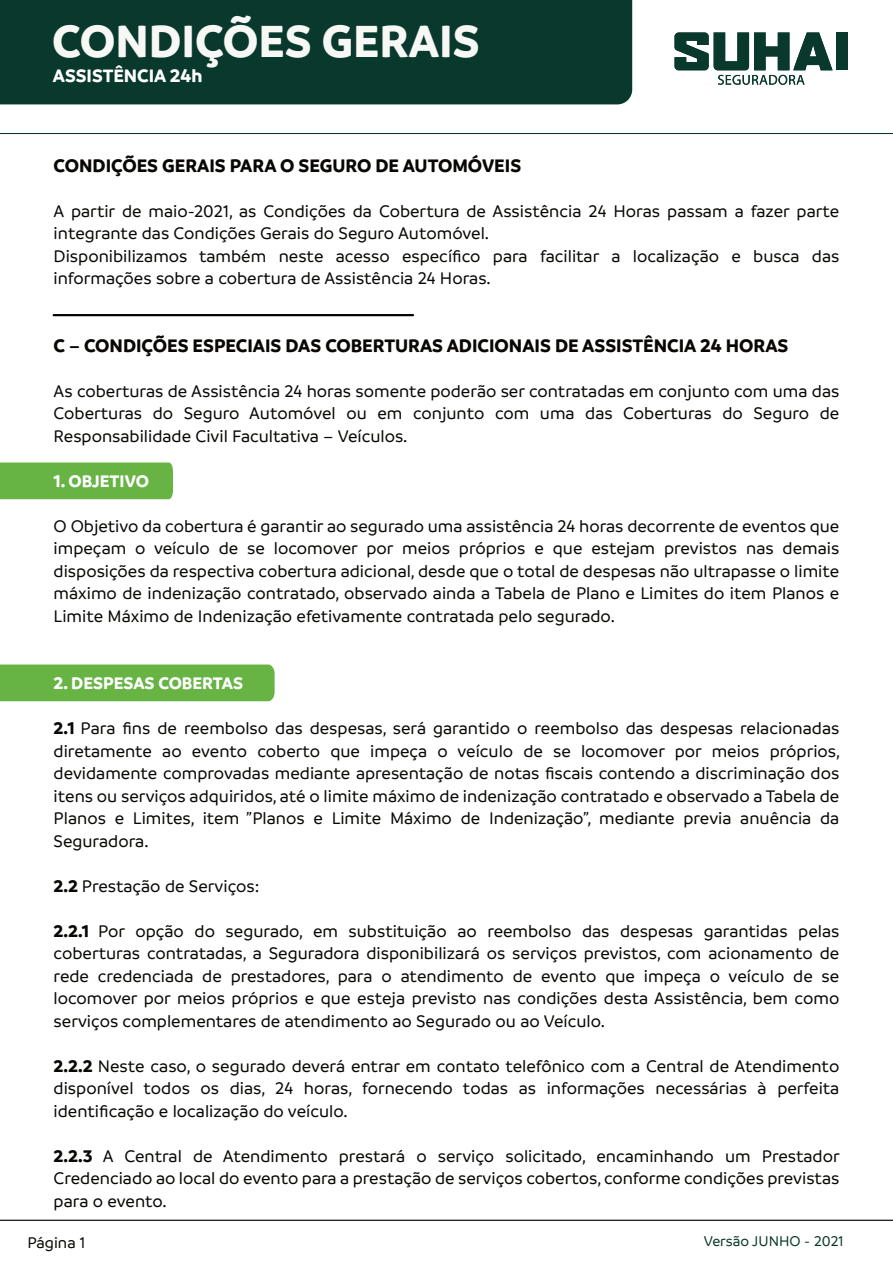
<style>
.page{position:relative;width:893px;height:1263px;background:#fff}
.page>*{position:absolute;margin:0;border:0;box-sizing:border-box;transform-origin:0 0}
.t1{font:700 48.45px "Branding";color:#f7f7f6}
.t2{font:700 19.5px "Branding";color:#080704}
.t3{font:700 19.35px "Branding";color:#fff}
.t4{font:500 18px/22.5px "Branding";color:#080704;text-align:justify}
.t5{font:700 18px "Branding";color:#fff}
.t6{font:500 16.5px "Branding";color:#080704}
.t7{font:500 15.15px "Branding";color:#09382c}
.s1{font-weight:700}
</style>
<div class="page">
<hr style="left:0;top:1220px;width:893px;height:1px;background:#080704">
<div style="left:0;top:0;width:632px;height:104px;background:#09382c"></div>
<hr style="left:0;top:133px;width:893px;height:1px;background:#09382c">
<div style="left:0;top:462px;width:173px;height:37px;background:#67b445"></div>
<div style="left:0;top:664px;width:275px;height:37px;background:#67b445"></div>
<div style="left:836px;top:33px;width:12px;height:37px;background:#09382c"></div>
<svg style="left:674px;top:32px;width:158px;height:53px"></svg>
<hr style="left:54px;top:314px;width:359px;height:2px;background:#080704">
<h1 class="t1" style="left:52px;top:19px;width:429px">CONDIÇÕES GERAIS</h1>
<p class="t3" style="left:53px;top:67px;width:151px">ASSISTÊNCIA 24h</p>
<p class="t2" style="left:54px;top:157px;width:469px">CONDIÇÕES GERAIS PARA O SEGURO DE AUTOMÓVEIS</p>
<p class="t4" style="left:54px;top:200px;width:787px;text-align:left">A partir de maio-2021, as Condições da Cobertura de Assistência 24 Horas passam a fazer parte integrante das Condições Gerais do Seguro Automóvel.<br>Disponibilizamos também neste acesso específico para facilitar a localização e busca das informações sobre a cobertura de Assistência 24 Horas.</p>
<p class="t2" style="left:54px;top:337px;width:736px">C – CONDIÇÕES ESPECIAIS DAS COBERTURAS ADICIONAIS DE ASSISTÊNCIA 24 HORAS</p>
<p class="t4" style="left:54px;top:380px;width:787px">As coberturas de Assistência 24 horas somente poderão ser contratadas em conjunto com uma das Coberturas do Seguro Automóvel ou em conjunto com uma das Coberturas do Seguro de Responsabilidade Civil Facultativa – Veículos.</p>
<p class="t5" style="left:54px;top:473px;width:97px">1. OBJETIVO</p>
<p class="t4" style="left:54px;top:515px;width:787px">O Objetivo da cobertura é garantir ao segurado uma assistência 24 horas decorrente de eventos que impeçam o veículo de se locomover por meios próprios e que estejam previstos nas demais disposições da respectiva cobertura adicional, desde que o total de despesas não ultrapasse o limite máximo de indenização contratado, observado ainda a Tabela de Plano e Limites do item Planos e Limite Máximo de Indenização efetivamente contratada pelo segurado.</p>
<p class="t5" style="left:54px;top:675px;width:191px">2. DESPESAS COBERTAS</p>
<p class="t4" style="left:54px;top:718px;width:788px"><span class="s1">2.1</span> Para fins de reembolso das despesas, será garantido o reembolso das despesas relacionadas diretamente ao evento coberto que impeça o veículo de se locomover por meios próprios, devidamente comprovadas mediante apresentação de notas fiscais contendo a discriminação dos itens ou serviços adquiridos, até o limite máximo de indenização contratado e observado a Tabela de Planos e Limites, item ”Planos e Limite Máximo de Indenização”, mediante previa anuência da Seguradora.</p>
<p class="t4" style="left:54px;top:875px;width:207px"><span class="s1">2.2</span> Prestação de Serviços:</p>
<p class="t4" style="left:54px;top:920px;width:787px"><span class="s1">2.2.1</span> Por opção do segurado, em substituição ao reembolso das despesas garantidas pelas coberturas contratadas, a Seguradora disponibilizará os serviços previstos, com acionamento de rede credenciada de prestadores, para o atendimento de evento que impeça o veículo de se locomover por meios próprios e que esteja previsto nas condições desta Assistência, bem como serviços complementares de atendimento ao Segurado ou ao Veículo.</p>
<p class="t4" style="left:54px;top:1055px;width:787px"><span class="s1">2.2.2</span> Neste caso, o segurado deverá entrar em contato telefônico com a Central de Atendimento disponível todos os dias, 24 horas, fornecendo todas as informações necessárias à perfeita identificação e localização do veículo.</p>
<p class="t4" style="left:54px;top:1145px;width:788px"><span class="s1">2.2.3</span> A Central de Atendimento prestará o serviço solicitado, encaminhando um Prestador Credenciado ao local do evento para a prestação de serviços cobertos, conforme condições previstas para o evento.</p>
<p class="t6" style="left:27px;top:1235px;width:59px">Página 1</p>
<p class="t7" style="left:704px;top:1234px;width:141px">Versão JUNHO - 2021</p>
</div>
